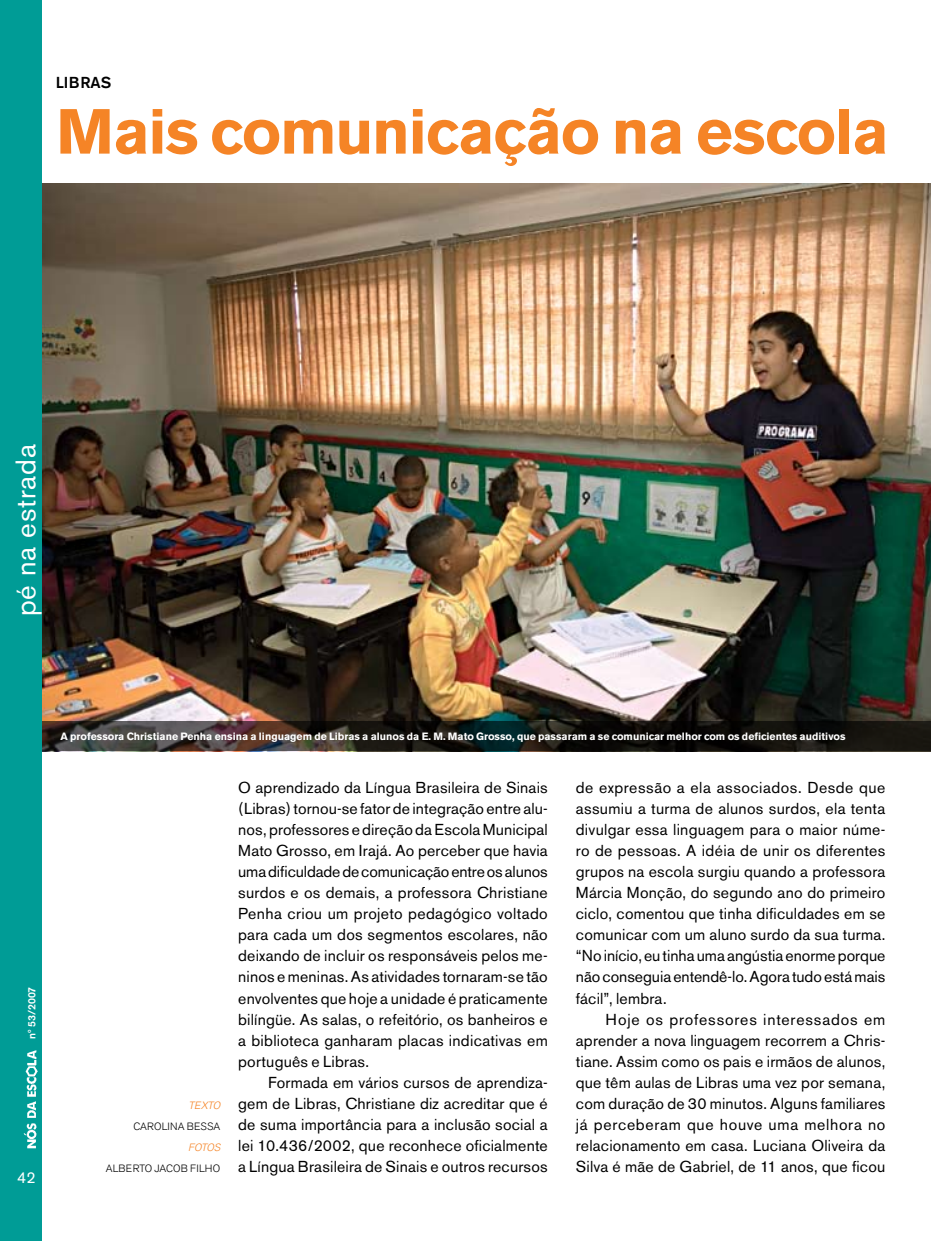
<style>
.page{position:relative;width:931px;height:1241px;background:#fff}
.page>*{position:absolute;margin:0;border:0;box-sizing:border-box;transform-origin:0 0}
.t1{font:700 63px "Akzidenz Grotesk BE";letter-spacing:-.015em;color:#f58426}
.t2{font:28px "Akzidenz Grotesk BE";letter-spacing:.025em;color:#fff}
.t3{font:15.75px/21px "Akzidenz Grotesk BE";letter-spacing:.015em;color:#000;text-align:justify}
.t4{font:500 15.75px "Akzidenz Grotesk BE";color:#000}
.t5{font:15.75px "Akzidenz Grotesk BE";color:#fff}
.t6{font:700 10.5px "Akzidenz Grotesk BE";color:#fff}
.t7{font:300 10.5px "Akzidenz Grotesk BE";letter-spacing:.02em;color:#000}
.t8{font:300 10.5px "Akzidenz Grotesk BE";color:#000}
.t9{font:italic 300 10.5px "Akzidenz Grotesk BE";color:#f58426}
.t10{font:500 10.5px "Akzidenz Grotesk BE";color:#fff}
</style>
<div class="page">
<img style="left:42px;top:184px;width:888px;height:537px">
<svg style="left:42px;top:721px;width:888px;height:30px;background:#24211d"></svg>
<div style="left:0;top:0;width:42px;height:1240px;background:#009c96"></div>
<img style="left:24px;top:1050px;width:13px;height:97px">
<p class="t4" style="left:56px;top:73px;width:19px">LIBRAS</p>
<h1 class="t1" style="left:56px;top:95px;width:833px">Mais comunicação na escola</h1>
<h2 class="t2" style="left:9px;top:616px;width:173px;rotate:-90deg">pé na estrada</h2>
<p class="t10" style="left:25px;top:1038px;width:54px;rotate:-90deg">nº 53/2007</p>
<p class="t5" style="left:17px;top:1167px;width:20px">42</p>
<p class="t6" style="left:60px;top:730px;width:786px">A professora Christiane Penha ensina a linguagem de Libras a alunos da E. M. Mato Grosso, que passaram a se comunicar melhor com os deficientes auditivos</p>
<p class="t9" style="left:188px;top:1098px;width:36px">TEXTO</p>
<p class="t8" style="left:133px;top:1119px;width:88px">CARO LINA BESSA</p>
<p class="t9" style="left:188px;top:1140px;width:33px">FOTOS</p>
<p class="t7" style="left:106px;top:1161px;width:116px">ALBERTO JACOB FILHO</p>
<p class="t3" style="left:238px;top:777px;width:311px">O aprendizado da Língua Brasileira de Sinais (Libras) tornou-se fator de integração entre alu&shy;nos, professores e direção da Escola Municipal Mato Grosso, em Irajá. Ao perceber que havia uma dificuldade de comunicação entre os alunos surdos e os demais, a professora Christiane Penha criou um projeto pedagógico voltado para cada um dos segmentos escolares, não deixando de incluir os responsáveis pelos me&shy;ninos e meninas. As atividades tornaram-se tão envolventes que hoje a unidade é praticamente bilíngüe. As salas, o refeitório, os banheiros e a biblioteca ganharam placas indicativas em português e Libras.</p>
<p class="t3" style="left:238px;top:1071px;width:311px;text-indent:30px">Formada em vários cursos de aprendiza&shy;gem de Libras, Christiane diz acreditar que é de suma importância para a inclusão social a lei 10.436/2002, que reconhece oficialmente a Língua Brasileira de Sinais e outros recursos</p>
<p class="t3" style="left:575px;top:777px;width:311px">de expressão a ela associados. Desde que assumiu a turma de alunos surdos, ela tenta divulgar essa linguagem para o maior núme&shy;ro de pessoas. A idéia de unir os diferentes grupos na escola surgiu quando a professora Márcia Monção, do segundo ano do primeiro ciclo, comentou que tinha dificuldades em se comunicar com um aluno surdo da sua turma. “No início, eu tinha uma angústia enorme porque não conseguia entendê-lo. Agora tudo está mais fácil”, lembra.</p>
<p class="t3" style="left:575px;top:1008px;width:311px;text-indent:30px">Hoje os professores interessados em aprender a nova linguagem recorrem a Chris&shy;tiane. Assim como os pais e irmãos de alunos, que têm aulas de Libras uma vez por semana, com duração de 30 minutos. Alguns familiares já perceberam que houve uma melhora no relacionamento em casa. Luciana Oliveira da Silva é mãe de Gabriel, de 11 anos, que ficou</p>
</div>
